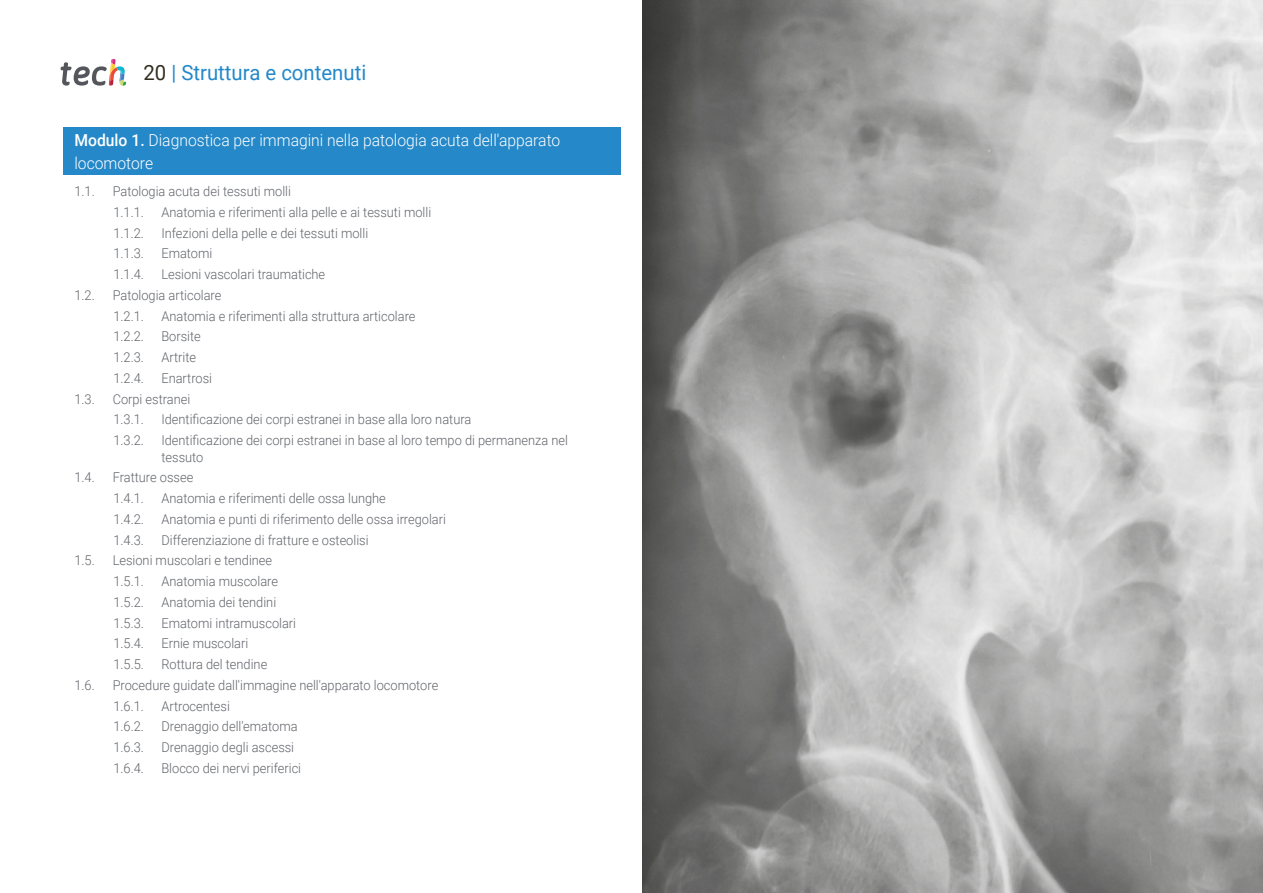
<style>
.page{position:relative;width:1263px;height:893px;background:#fff}
.page>*{position:absolute;margin:0;border:0;box-sizing:border-box;transform-origin:0 0}
.t1{font:21px "Roboto";color:#2488c9}
.t2{font:300 16.5px/22.5px "Roboto";color:#fff;scale:.95 1}
.t3{font:300 13.5px/20.7px "Roboto";color:#61646a;scale:.95 1}
.s1{color:#312e20}
.s2{font-weight:500}
</style>
<div class="page">
<img style="left:642px;top:0;width:621px;height:893px">
<svg style="left:61px;top:59px;width:65px;height:27px"></svg>
<div style="left:63px;top:128px;width:558px;height:47px;background:#2488c9"></div>
<h1 class="t1" style="left:144px;top:57px;width:224px"><span class="s1">20</span> | Struttura e contenuti</h1>
<p class="t2" style="left:74px;top:129px;width:513px"><span class="s2">Modulo 1.</span> Diagnostica per immagini nella patologia acuta dell'apparato locomotore</p>
<p class="t3" style="left:74px;top:180px;width:23px">1.1.</p>
<p class="t3" style="left:113px;top:180px;width:189px">Patologia acuta dei tessuti molli<br>1.1.1.</p>
<p class="t3" style="left:161px;top:201px;width:286px">Anatomia e riferimenti alla pelle e ai tessuti molli</p>
<p class="t3" style="left:113px;top:222px;width:34px">1.1.2.</p>
<p class="t3" style="left:161px;top:222px;width:219px">Infezioni della pelle e dei tessuti molli</p>
<p class="t3" style="left:113px;top:243px;width:34px">1.1.3.</p>
<p class="t3" style="left:161px;top:243px;width:55px">Ematomi</p>
<p class="t3" style="left:113px;top:263px;width:34px">1.1.4.</p>
<p class="t3" style="left:161px;top:263px;width:174px">Lesioni vascolari traumatiche</p>
<p class="t3" style="left:74px;top:284px;width:23px">1.2.</p>
<p class="t3" style="left:113px;top:284px;width:116px">Patologia articolare<br>1.2.1.</p>
<p class="t3" style="left:161px;top:305px;width:269px">Anatomia e riferimenti alla struttura articolare</p>
<p class="t3" style="left:113px;top:326px;width:34px">1.2.2.</p>
<p class="t3" style="left:161px;top:326px;width:43px">Borsite</p>
<p class="t3" style="left:113px;top:346px;width:34px">1.2.3.</p>
<p class="t3" style="left:161px;top:346px;width:38px">Artrite</p>
<p class="t3" style="left:113px;top:367px;width:34px">1.2.4.</p>
<p class="t3" style="left:161px;top:367px;width:55px">Enartrosi</p>
<p class="t3" style="left:74px;top:388px;width:23px">1.3.</p>
<p class="t3" style="left:113px;top:388px;width:83px">Corpi estranei<br>1.3.1.</p>
<p class="t3" style="left:161px;top:409px;width:328px">Identificazione dei corpi estranei in base alla loro natura</p>
<p class="t3" style="left:113px;top:429px;width:34px">1.3.2.</p>
<p class="t3" style="left:161px;top:431px;width:429px;line-height:16.5px">Identificazione dei corpi estranei in base al loro tempo di permanenza nel tessuto</p>
<p class="t3" style="left:74px;top:467px;width:23px">1.4.</p>
<p class="t3" style="left:113px;top:467px;width:86px">Fratture ossee<br>1.4.1.</p>
<p class="t3" style="left:161px;top:487px;width:238px">Anatomia e riferimenti delle ossa lunghe</p>
<p class="t3" style="left:113px;top:508px;width:34px">1.4.2.</p>
<p class="t3" style="left:161px;top:508px;width:301px">Anatomia e punti di riferimento delle ossa irregolari</p>
<p class="t3" style="left:113px;top:529px;width:34px">1.4.3.</p>
<p class="t3" style="left:161px;top:529px;width:220px">Differenziazione di fratture e osteolisi</p>
<p class="t3" style="left:74px;top:550px;width:23px">1.5.</p>
<p class="t3" style="left:113px;top:550px;width:169px">Lesioni muscolari e tendinee<br>1.5.1.</p>
<p class="t3" style="left:161px;top:570px;width:124px">Anatomia muscolare</p>
<p class="t3" style="left:113px;top:591px;width:34px">1.5.2.</p>
<p class="t3" style="left:161px;top:591px;width:122px">Anatomia dei tendini</p>
<p class="t3" style="left:113px;top:612px;width:34px">1.5.3.</p>
<p class="t3" style="left:161px;top:612px;width:143px">Ematomi intramuscolari</p>
<p class="t3" style="left:113px;top:633px;width:34px">1.5.4.</p>
<p class="t3" style="left:161px;top:633px;width:93px">Ernie muscolari</p>
<p class="t3" style="left:113px;top:653px;width:34px">1.5.5.</p>
<p class="t3" style="left:161px;top:653px;width:113px">Rottura del tendine</p>
<p class="t3" style="left:74px;top:674px;width:23px">1.6.</p>
<p class="t3" style="left:113px;top:674px;width:344px">Procedure guidate dall'immagine nell'apparato locomotore<br>1.6.1.</p>
<p class="t3" style="left:161px;top:695px;width:74px">Artrocentesi</p>
<p class="t3" style="left:113px;top:716px;width:34px">1.6.2.</p>
<p class="t3" style="left:161px;top:716px;width:145px">Drenaggio dell'ematoma</p>
<p class="t3" style="left:113px;top:736px;width:34px">1.6.3.</p>
<p class="t3" style="left:161px;top:736px;width:141px">Drenaggio degli ascessi</p>
<p class="t3" style="left:113px;top:757px;width:34px">1.6.4.</p>
<p class="t3" style="left:161px;top:757px;width:149px">Blocco dei nervi periferici</p>
</div>
